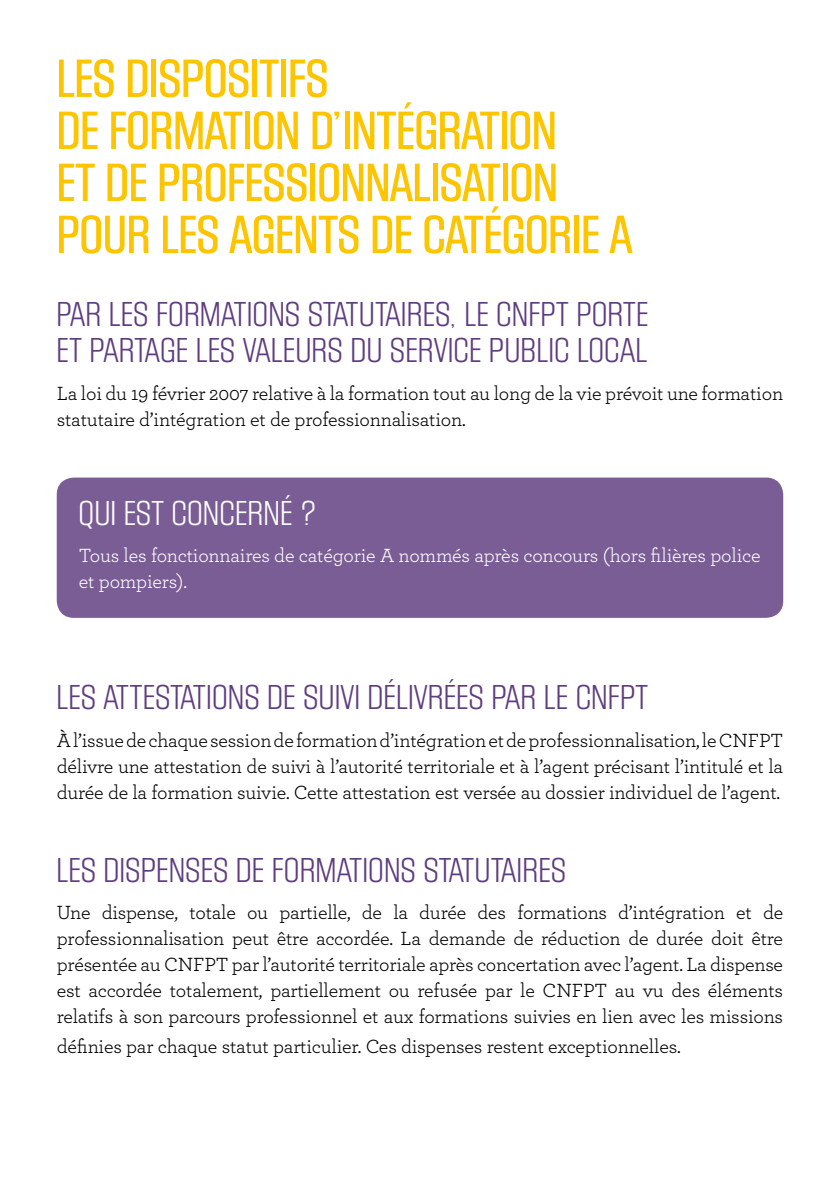
<style>
.page{position:relative;width:840px;height:1191px;background:#fff}
.page>*{position:absolute;margin:0;border:0;box-sizing:border-box;transform-origin:0 0}
.t1{font:56px/52px "Block Gothic Med Cond";letter-spacing:.065em;color:#fdc500}
.t2{font:36px/36px "Block Gothic Light Cond";letter-spacing:.02em;color:#5f3d80}
.t3{font:36px "Block Gothic Light Cond";color:#fff}
.t4{font:20px/26px "Archer";letter-spacing:-.01em;color:#000;text-align:justify}
.t5{font:20px/26px "Archer";letter-spacing:-.01em;color:#fff}
</style>
<div class="page">
<div style="left:57px;top:477px;width:725px;height:141px;background:#7a5d95;border-radius:17px"></div>
<h1 class="t1" style="left:57px;top:55px;width:497px">LES DISPOSITIFS<br>DE FORMATION D’INTÉGRATION<br>ET DE PROFESSIONNALISATION<br>POUR LES AGENTS</h1>
<h1 class="t1" style="left:370px;top:211px;width:264px">DE CATÉGORIE A</h1>
<h2 class="t2" style="left:57px;top:298px;width:592px">PAR LES FORMATIONS STATUTAIRES, LE CNFPT PORTE<br>ET PARTAGE LES VALEURS DU SERVICE PUBLIC LOCAL</h2>
<p class="t4" style="left:57px;top:379px;width:727px">La loi du 19 février 2007 relative à la formation tout au long de la vie prévoit une formation statutaire d’intégration et de professionnalisation.</p>
<h2 class="t3" style="left:79px;top:494px;width:238px">QUI EST CONCERNÉ ?</h2>
<p class="t5" style="left:79px;top:542px;width:682px">Tous les fonctionnaires de catégorie A nommés après concours (hors filières police et pompiers).</p>
<h2 class="t2" style="left:57px;top:681px;width:592px">LES ATTESTATIONS DE SUIVI DÉLIVRÉES PAR LE CNFPT</h2>
<p class="t4" style="left:57px;top:726px;width:727px">À l’issue de chaque session de formation d’intégration et de professionnalisation, le CNFPT délivre une attestation de suivi à l’autorité territoriale et à l’agent précisant l’intitulé et la durée de la formation suivie. Cette attestation est versée au dossier individuel de l’agent.</p>
<h2 class="t2" style="left:57px;top:853px;width:510px">LES DISPENSES DE FORMATIONS STATUTAIRES</h2>
<p class="t4" style="left:57px;top:898px;width:727px">Une dispense, totale ou partielle, de la durée des formations d’intégration et de professionnalisation peut être accordée. La demande de réduction de durée doit être présentée au CNFPT par l’autorité territoriale après concertation avec l’agent. La dispense est accordée totalement, partiellement ou refusée par le CNFPT au vu des éléments relatifs à son parcours professionnel et aux formations suivies en lien avec les missions</p>
<p class="t4" style="left:57px;top:1032px;width:625px">définies par chaque statut particulier. Ces dispenses restent exceptionnelles.</p>
</div>
